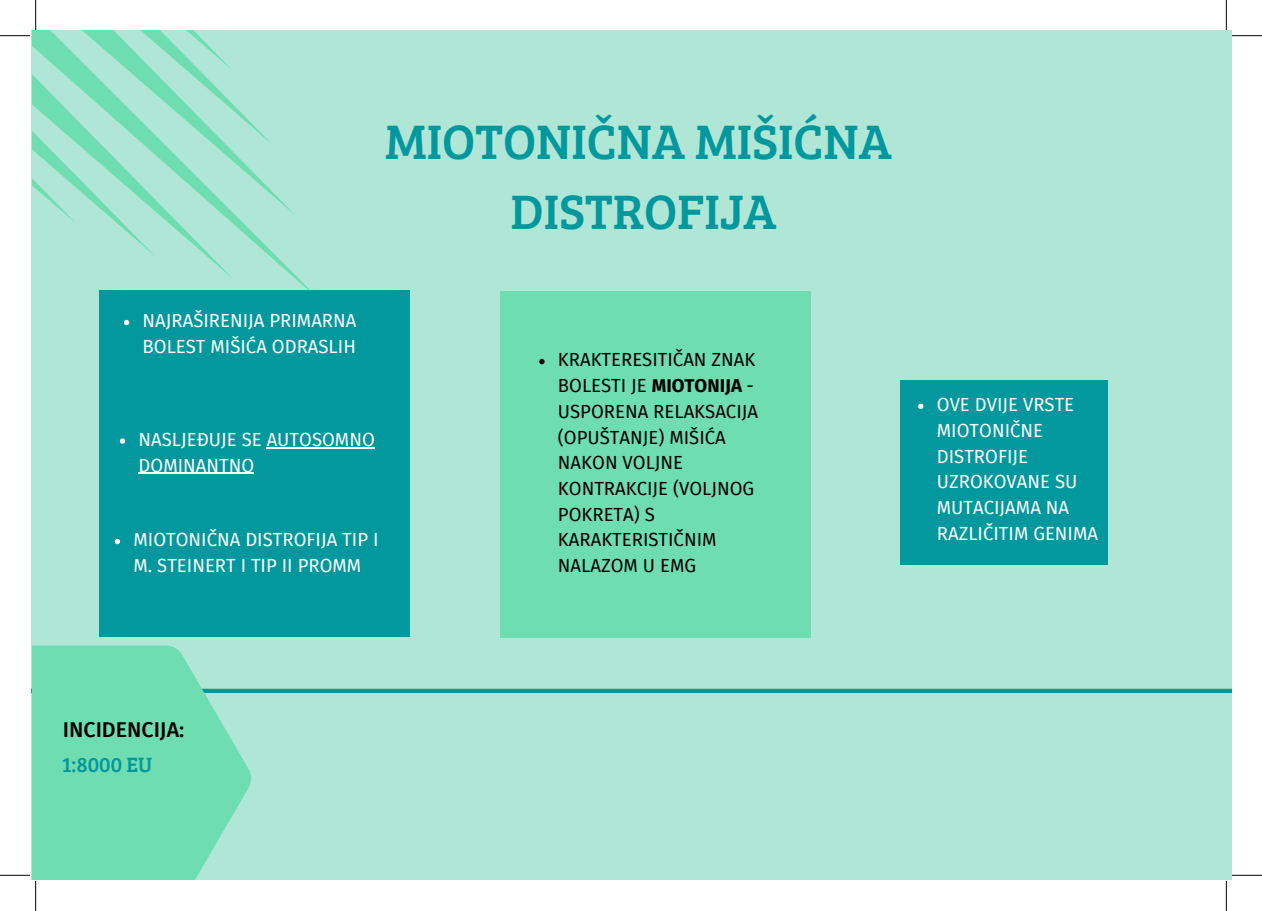
<style>
.page{position:relative;width:1262px;height:911px;background:#fff}
.page>*{position:absolute;margin:0;border:0;box-sizing:border-box;transform-origin:0 0}
.t1{font:50px/69.6px "Bree Serif";color:#03989e;text-align:center}
.t2{font:500 21.4px "Fira Sans";color:#000}
.t3{font:21.4px "Bree Serif";color:#03989e}
.t4{font:18.6px/25.6px "Fira Sans";color:#fff}
.t5{font:18.6px/25.6px "Fira Sans";color:#000}
.s1{font-weight:700}
</style>
<div class="page">
<div style="left:32px;top:30px;width:1200px;height:849px;background:#b0e6d6"></div>
<svg style="left:32px;top:30px;width:294px;height:261px"></svg>
<div style="left:99px;top:291px;width:311px;height:346px;background:#03989e"></div>
<svg style="left:120px;top:438px;width:5px;height:5px"></svg>
<hr style="left:267px;top:447px;width:108px;height:1px;background:#fff">
<hr style="left:139px;top:472px;width:115px;height:1px;background:#fff">
<svg style="left:115px;top:539px;width:5px;height:5px"></svg>
<div style="left:900px;top:380px;width:207px;height:184px;background:#03989e"></div>
<svg style="left:918px;top:403px;width:5px;height:6px"></svg>
<div style="left:32px;top:688px;width:1200px;height:5px;background:#03989e"></div>
<svg style="left:32px;top:645px;width:220px;height:234px;background:#77ddb6"></svg>
<svg style="left:124px;top:320px;width:5px;height:5px"></svg>
<div style="left:500px;top:291px;width:310px;height:346px;background:#6fddb2"></div>
<svg style="left:539px;top:359px;width:6px;height:5px"></svg>
<hr style="left:0;top:35px;width:30px;height:1px;background:#000">
<hr style="left:1232px;top:35px;width:30px;height:1px;background:#000">
<hr style="left:0;top:874px;width:30px;height:1px;background:#000">
<hr style="left:1232px;top:874px;width:30px;height:1px;background:#000">
<hr style="left:35px;top:0;width:1px;height:30px;background:#000">
<hr style="left:35px;top:880px;width:1px;height:30px;background:#000">
<hr style="left:1226px;top:0;width:1px;height:30px;background:#000">
<hr style="left:1226px;top:880px;width:1px;height:30px;background:#000">
<p class="t1" style="left:385px;top:105px;width:508px">MIOTONIČNA MIŠIĆNA<br>DISTROFIJA</p>
<p class="t4" style="left:143px;top:307px;width:215px">NAJRAŠIRENIJA PRIMARNA<br>BOLEST MIŠIĆA ODRASLIH</p>
<p class="t4" style="left:139px;top:426px;width:238px">NASLJEĐUJE SE AUTOSOMNO<br>DOMINANTNO</p>
<p class="t4" style="left:133px;top:526px;width:247px">MIOTONIČNA DISTROFIJA TIP I<br>M. STEINERT I TIP II PROMM</p>
<p class="t5" style="left:558px;top:346px;width:202px">KRAKTERESITIČAN ZNAK<br>BOLESTI JE <span class="s1">MIOTONIJA</span> -<br>USPORENA RELAKSACIJA (OPUŠTANJE) MIŠIĆA<br>NAKON VOLJNE<br>KONTRAKCIJE (VOLJNOG<br>POKRETA) S<br>KARAKTERISTIČNIM<br>NALAZOM U EMG</p>
<p class="t4" style="left:937px;top:391px;width:163px">OVE DVIJE VRSTE<br>MIOTONIČNE<br>DISTROFIJE<br>UZROKOVANE SU<br>MUTACIJAMA NA<br>RAZLIČITIM GENIMA</p>
<p class="t2" style="left:63px;top:712px;width:123px">INCIDENCIJA:</p>
<p class="t3" style="left:62px;top:748px;width:92px">1:8000 EU</p>
</div>
